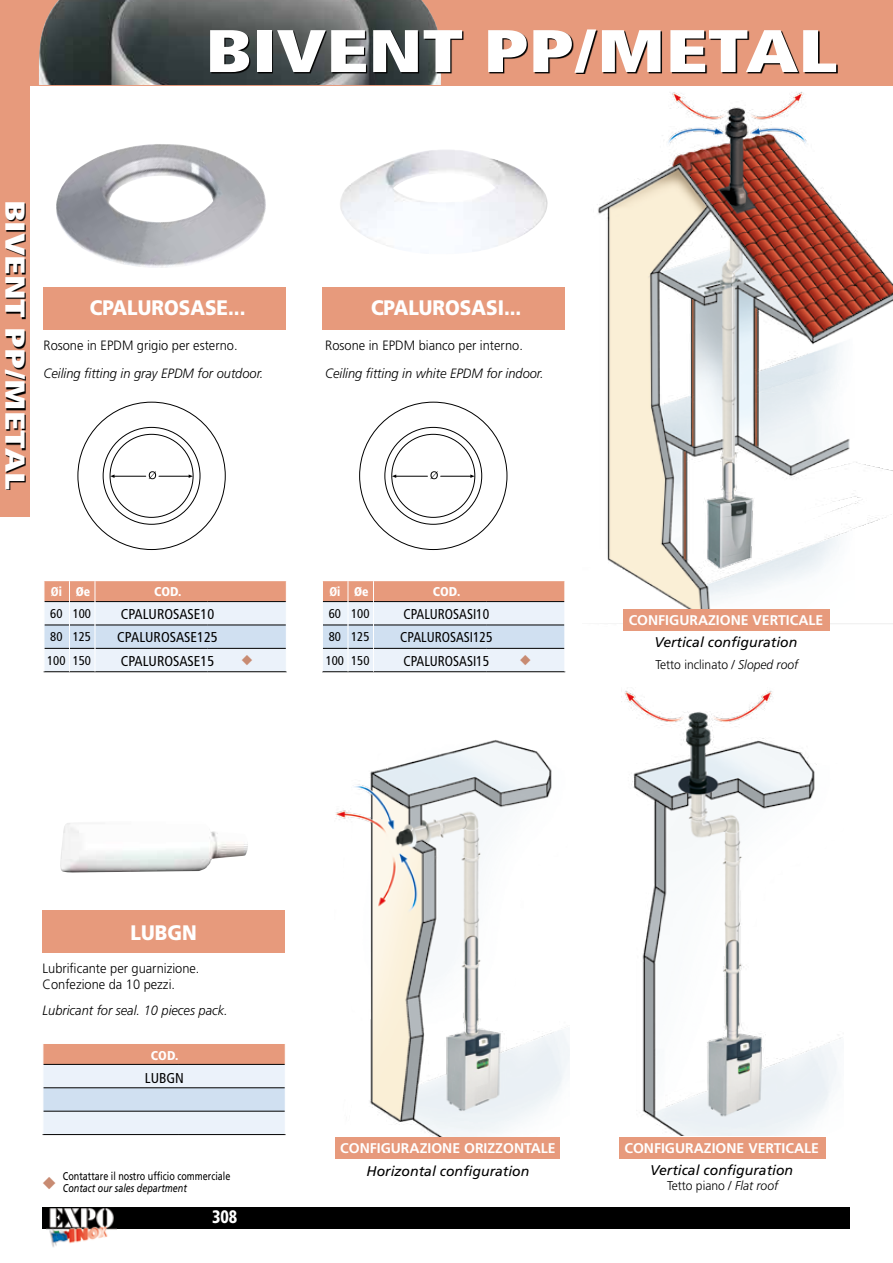
<style>
.page{position:relative;width:893px;height:1263px;background:#fff}
.page>*{position:absolute;margin:0;border:0;box-sizing:border-box;transform-origin:0 0}
.t1{font:900 condensed 60px "Frutiger";color:#fff;scale:1.31 1}
.t2{font:900 condensed 27.45px "Frutiger";color:#fff;scale:1.31 1}
.t3{font:900 21px "Frutiger";color:#fff;scale:.9 1}
.t4{font:900 condensed 18px "Frutiger";color:#fff;scale:.9 1}
.t5{font:condensed 14.25px/23.4px "Frutiger";color:#000}
.t6{font:condensed 14.25px/23.4px "Frutiger";color:#000;scale:.95 1}
.t7{font:700 14.1px "Frutiger";color:#fff}
.t8{font:italic 14.1px "Frutiger";color:#000}
.t9{font:300 13.5px/16.2px "Frutiger";color:#000;scale:.95 1}
.t10{font:italic 300 13.5px "Frutiger";color:#000;scale:.95 1}
.t11{font:300 12.75px "Frutiger";color:#000;scale:.95 1}
.t12{font:condensed 12.75px/23.4px "Frutiger";color:#000}
.t13{font:900 condensed 12.75px "Frutiger";color:#fff}
.t14{font:11.25px "Frutiger";color:#000;scale:.8 1}
.t15{font:italic 11.25px "Frutiger";color:#000;scale:.8 1}
.s1{font-weight:900;color:#fff}
.s2{font-style:italic}
</style>
<div class="page">
<div style="left:43px;top:1207px;width:807px;height:21px;background:#000"></div>
<img style="left:47px;top:1208px;width:69px;height:39px">
<img style="left:582px;top:85px;width:311px;height:546px">
<div style="left:624px;top:609px;width:206px;height:22px;background:#e79a7c"></div>
<img style="left:621px;top:691px;width:220px;height:445px">
<div style="left:620px;top:1137px;width:206px;height:21px;background:#e79a7c"></div>
<img style="left:335px;top:740px;width:235px;height:408px">
<div style="left:336px;top:1137px;width:224px;height:22px;background:#e79a7c"></div>
<div style="left:0;top:0;width:893px;height:85px;background:#e79a7c"></div>
<img style="left:39px;top:0;width:402px;height:85px">
<div style="left:0;top:0;width:30px;height:517px;background:#e79a7c"></div>
<svg style="left:6px;top:203px;width:20px;height:287px"></svg>
<svg style="left:211px;top:31px;width:626px;height:43px"></svg>
<div style="left:322px;top:287px;width:242px;height:43px;background:#e79a7c"></div>
<img style="left:340px;top:150px;width:208px;height:102px">
<svg style="left:359px;top:402px;width:149px;height:148px"></svg>
<hr style="left:43px;top:1134px;width:136px;height:1px;background:#000">
<hr style="left:179px;top:1134px;width:107px;height:1px;background:#000">
<svg style="left:43px;top:1044px;width:242px;height:90px;background:#dbd2d3"></svg>
<div style="left:43px;top:910px;width:242px;height:43px;background:#e79a7c"></div>
<img style="left:60px;top:823px;width:188px;height:50px">
<div style="left:44px;top:287px;width:242px;height:43px;background:#e79a7c"></div>
<img style="left:56px;top:144px;width:210px;height:124px">
<svg style="left:77px;top:402px;width:149px;height:148px"></svg>
<svg style="left:322px;top:581px;width:243px;height:91px;background:#dad1d2"></svg>
<svg style="left:44px;top:581px;width:243px;height:91px;background:#dad1d2"></svg>
<h1 class="t1" style="left:205px;top:15px;width:484px">BIVENT PP/METAL</h1>
<h2 class="t2" style="left:32px;top:200px;width:223px;rotate:90deg">BIVENT PP/METAL</h2>
<h3 class="t3" style="left:90px;top:295px;width:174px">CPALUROSASE...</h3>
<p class="t9" style="left:44px;top:337px;width:206px">Rosone in EPDM grigio per esterno.</p>
<p class="t10" style="left:44px;top:366px;width:233px">Ceiling fitting in gray EPDM for outdoor.</p>
<p class="t12" style="left:51px;top:581px;width:42px;line-height:21.5px;text-align:right"><span class="s1">Øi</span> <span class="s1">Øe<br></span>100</p>
<p class="t12" style="left:73px;top:625px;width:20px">125<br>150</p>
<p class="t12" style="left:47px;top:602px;width:20px">60<br>80<br>100</p>
<p class="t13" style="left:154px;top:584px;width:29px">COD.</p>
<p class="t5" style="left:117px;top:602px;width:102px">CPALUROSASE10<br>CPALUROSASE125<br>CPALUROSASE15</p>
<h3 class="t3" style="left:371px;top:295px;width:169px">CPALUROSASI...</h3>
<p class="t9" style="left:325px;top:337px;width:210px">Rosone in EPDM bianco per interno.</p>
<p class="t10" style="left:325px;top:366px;width:231px">Ceiling fitting in white EPDM for indoor.</p>
<p class="t12" style="left:329px;top:581px;width:42px;line-height:21.5px;text-align:right"><span class="s1">Øi</span> <span class="s1">Øe<br></span>100</p>
<p class="t12" style="left:351px;top:625px;width:20px">125<br>150</p>
<p class="t12" style="left:326px;top:602px;width:20px">60<br>80<br>100</p>
<p class="t13" style="left:433px;top:584px;width:29px">COD.</p>
<p class="t6" style="left:400px;top:602px;width:99px">CPALUROSASI10<br>CPALUROSASI125<br>CPALUROSASI15</p>
<p class="t7" style="left:629px;top:612px;width:196px">CONFIGURAZIONE VERTICALE</p>
<p class="t8" style="left:654px;top:634px;width:144px">Vertical configuration</p>
<p class="t11" style="left:655px;top:657px;width:152px">Tetto inclinato / <span class="s2">Sloped roof</span></p>
<h3 class="t3" style="left:131px;top:920px;width:75px">LUBGN</h3>
<p class="t9" style="left:43px;top:960px;width:167px">Lubrificante per guarnizione.<br>Confezione da 10 pezzi.</p>
<p class="t10" style="left:43px;top:1002px;width:197px">Lubricant for seal. 10 pieces pack.</p>
<p class="t13" style="left:151px;top:1047px;width:29px">COD.</p>
<p class="t5" style="left:145px;top:1066px;width:41px">LUBGN</p>
<p class="t14" style="left:63px;top:1169px;width:211px">Contattare il nostro ufficio commerciale</p>
<p class="t15" style="left:63px;top:1181px;width:157px">Contact our sales department</p>
<h3 class="t4" style="left:212px;top:1206px;width:29px">308</h3>
<p class="t7" style="left:340px;top:1140px;width:217px">CONFIGURAZIONE ORIZZONTALE</p>
<p class="t8" style="left:367px;top:1162px;width:164px">Horizontal configuration</p>
<p class="t7" style="left:624px;top:1139px;width:196px">CONFIGURAZIONE VERTICALE</p>
<p class="t8" style="left:650px;top:1162px;width:144px">Vertical configuration</p>
<p class="t11" style="left:667px;top:1178px;width:118px">Tetto piano / <span class="s2">Flat roof</span></p>
</div>
